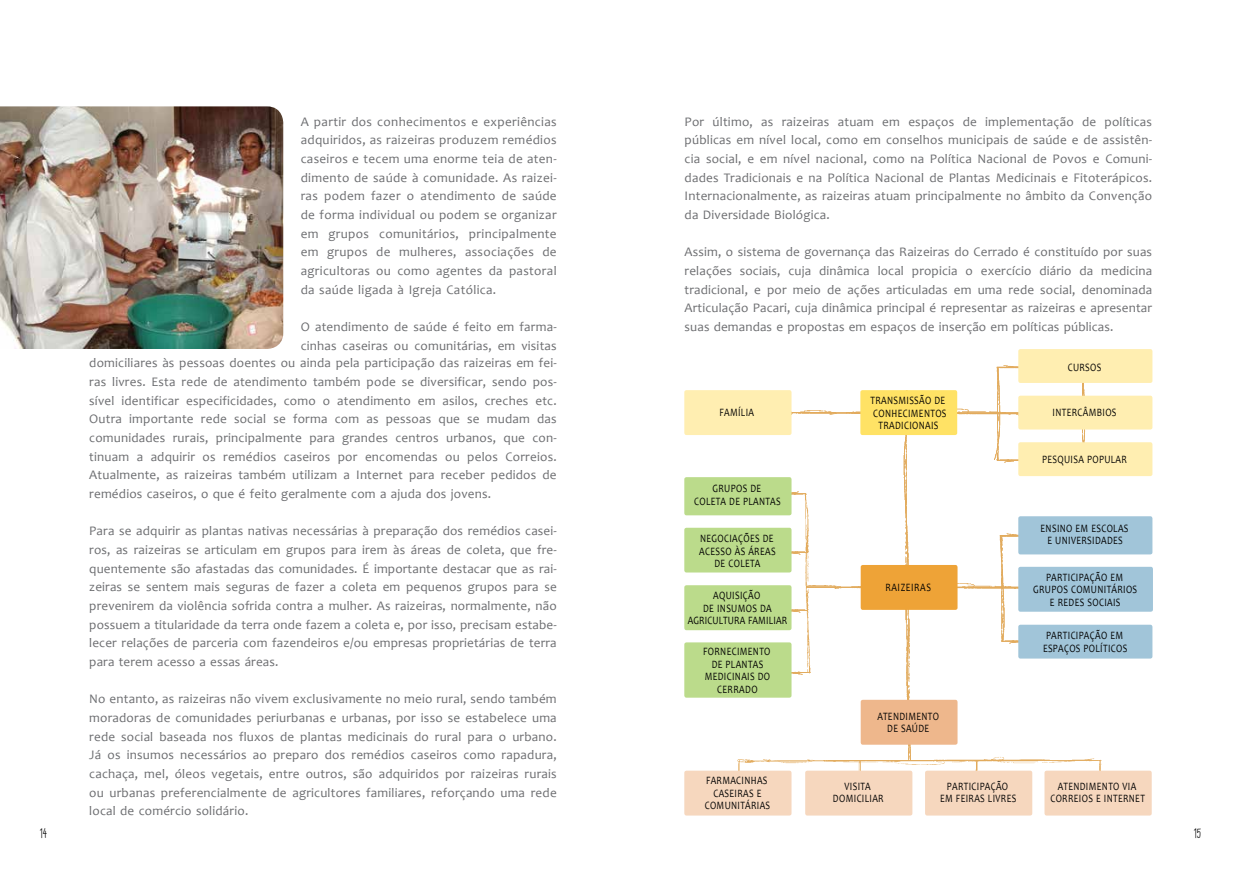
<style>
.page{position:relative;width:1241px;height:869px;background:#fff}
.page>*{position:absolute;margin:0;border:0;box-sizing:border-box;transform-origin:0 0}
.t1{font:13.12px/18.6px "Candara";letter-spacing:.015em;color:#6d6e71;text-align:justify}
.t2{font:12.5px "Cardenio Modern";color:#000}
.t3{font:11.25px/12.5px "Candara";letter-spacing:.04em;color:#000;text-align:center;scale:.8 1}
.t4{font:11.25px/12.5px "Candara";letter-spacing:.02em;color:#000;text-align:center;scale:.8 1}
.t5{font:11.25px "Candara";letter-spacing:.065em;color:#000;scale:.8 1}
</style>
<div class="page">
<img style="left:0;top:106px;width:283px;height:243px">
<img style="left:1075px;top:383px;width:25px;height:59px">
<img style="left:996px;top:372px;width:5px;height:81px">
<img style="left:996px;top:365px;width:22px;height:7px">
<img style="left:791px;top:405px;width:227px;height:12px">
<img style="left:994px;top:453px;width:24px;height:10px">
<img style="left:1006px;top:533px;width:12px;height:2px">
<img style="left:1001px;top:640px;width:17px;height:4px">
<img style="left:825px;top:579px;width:169px;height:12px">
<img style="left:805px;top:499px;width:20px;height:167px">
<img style="left:791px;top:603px;width:20px;height:11px">
<img style="left:791px;top:666px;width:20px;height:10px">
<img style="left:791px;top:489px;width:16px;height:10px">
<img style="left:791px;top:545px;width:20px;height:10px">
<img style="left:901px;top:619px;width:28px;height:137px">
<img style="left:894px;top:435px;width:19px;height:184px">
<img style="left:737px;top:756px;width:364px;height:39px">
<img style="left:973px;top:760px;width:9px;height:10px">
<img style="left:854px;top:761px;width:11px;height:9px">
<img style="left:1096px;top:760px;width:6px;height:10px">
<div style="left:860px;top:699px;width:97px;height:45px;background:#eeb78c;border-radius:2px"></div>
<div style="left:860px;top:390px;width:97px;height:45px;background:#ffe265;border-radius:2px"></div>
<div style="left:684px;top:390px;width:107px;height:45px;background:#ffeeb1;border-radius:2px"></div>
<div style="left:1018px;top:349px;width:134px;height:34px;background:#ffeeb1;border-radius:2px"></div>
<div style="left:1018px;top:395px;width:134px;height:34px;background:#ffeeb1;border-radius:2px"></div>
<div style="left:1018px;top:442px;width:134px;height:34px;background:#ffeeb1;border-radius:2px"></div>
<div style="left:1018px;top:566px;width:134px;height:45px;background:#a1c5d9;border-radius:2px"></div>
<div style="left:1018px;top:516px;width:134px;height:38px;background:#a1c5d9;border-radius:2px"></div>
<div style="left:1018px;top:624px;width:134px;height:34px;background:#a1c5d9;border-radius:2px"></div>
<div style="left:684px;top:477px;width:107px;height:38px;background:#bbdb8b;border-radius:2px"></div>
<div style="left:684px;top:527px;width:107px;height:45px;background:#bbdb8b;border-radius:2px"></div>
<div style="left:684px;top:585px;width:107px;height:45px;background:#bbdb8b;border-radius:2px"></div>
<div style="left:684px;top:642px;width:107px;height:55px;background:#bbdb8b;border-radius:2px"></div>
<div style="left:860px;top:564px;width:97px;height:45px;background:#eea337;border-radius:2px"></div>
<div style="left:924px;top:770px;width:108px;height:45px;background:#f6d7be;border-radius:2px"></div>
<div style="left:1044px;top:770px;width:107px;height:45px;background:#f6d7be;border-radius:2px"></div>
<div style="left:684px;top:770px;width:107px;height:45px;background:#f6d7be;border-radius:2px"></div>
<div style="left:805px;top:770px;width:107px;height:45px;background:#f6d7be;border-radius:2px"></div>
<img style="left:994px;top:535px;width:24px;height:105px">
<p class="t1" style="left:300px;top:112px;width:257px">A partir dos conhecimentos e experiências adquiridos, as raizeiras produzem remédios caseiros e tecem uma enorme teia de aten&shy;dimento de saúde à comunidade. As raizei&shy;ras podem fazer o atendimento de saúde de forma individual ou podem se organizar em grupos comunitários, principalmente em grupos de mulheres, associações de agricultoras ou como agentes da pastoral da saúde ligada à Igreja Católica.</p>
<p class="t1" style="left:300px;top:317px;width:257px">O atendimento de saúde é feito em farma&shy;cinhas caseiras ou comunitárias, em visitas</p>
<p class="t1" style="left:89px;top:353px;width:469px">domiciliares às pessoas doentes ou ainda pela participação das raizeiras em fei&shy;ras livres. Esta rede de atendimento também pode se diversificar, sendo pos&shy;sível identificar especificidades, como o atendimento em asilos, creches etc.<br>Outra importante rede social se forma com as pessoas que se mudam das comunidades rurais, principalmente para grandes centros urbanos, que con&shy;tinuam a adquirir os remédios caseiros por encomendas ou pelos Correios.<br>Atualmente, as raizeiras também utilizam a Internet para receber pedidos de remédios caseiros, o que é feito geralmente com a ajuda dos jovens.</p>
<p class="t1" style="left:89px;top:521px;width:469px">Para se adquirir as plantas nativas necessárias à preparação dos remédios casei&shy;ros, as raizeiras se articulam em grupos para irem às áreas de coleta, que fre&shy;quentemente são afastadas das comunidades. É importante destacar que as rai&shy;zeiras se sentem mais seguras de fazer a coleta em pequenos grupos para se prevenirem da violência sofrida contra a mulher. As raizeiras, normalmente, não possuem a titularidade da terra onde fazem a coleta e, por isso, precisam estabe&shy;lecer relações de parceria com fazendeiros e/ou empresas proprietárias de terra para terem acesso a essas áreas.</p>
<p class="t1" style="left:89px;top:689px;width:469px">No entanto, as raizeiras não vivem exclusivamente no meio rural, sendo também moradoras de comunidades periurbanas e urbanas, por isso se estabelece uma rede social baseada nos fluxos de plantas medicinais do rural para o urbano.<br>Já os insumos necessários ao preparo dos remédios caseiros como rapadura, cachaça, mel, óleos vegetais, entre outros, são adquiridos por raizeiras rurais ou urbanas preferencialmente de agricultores familiares, reforçando uma rede local de comércio solidário.</p>
<p class="t1" style="left:684px;top:112px;width:469px">Por último, as raizeiras atuam em espaços de implementação de políticas públicas em nível local, como em conselhos municipais de saúde e de assistên&shy;cia social, e em nível nacional, como na Política Nacional de Povos e Comuni&shy;dades Tradicionais e na Política Nacional de Plantas Medicinais e Fitoterápicos.<br>Internacionalmente, as raizeiras atuam principalmente no âmbito da Convenção da Diversidade Biológica.</p>
<p class="t1" style="left:684px;top:243px;width:469px">Assim, o sistema de governança das Raizeiras do Cerrado é constituído por suas relações sociais, cuja dinâmica local propicia o exercício diário da medicina tradicional, e por meio de ações articuladas em uma rede social, denominada Articulação Pacari, cuja dinâmica principal é representar as raizeiras e apresentar suas demandas e propostas em espaços de inserção em políticas públicas.</p>
<p class="t3" style="left:719px;top:405px;width:45px">FAMÍLIA</p>
<p class="t3" style="left:694px;top:482px;width:110px">GRUPOS DE<br>COLETA DE PLANTAS</p>
<p class="t3" style="left:699px;top:532px;width:97px">NEGOCIAÇÕES DE<br>ACESSO ÀS ÁREAS<br>DE COLETA</p>
<p class="t4" style="left:687px;top:589px;width:126px">AQUISIÇÃO<br>DE INSUMOS DA<br>AGRICULTURA FAMILIAR</p>
<p class="t3" style="left:703px;top:645px;width:86px">FORNECIMENTO</p>
<p class="t3" style="left:711px;top:657px;width:66px">DE PLANTAS</p>
<p class="t3" style="left:704px;top:670px;width:17px">Medicinais</p>
<p class="t3" style="left:757px;top:670px;width:9px">do</p>
<p class="t3" style="left:717px;top:682px;width:15px">Cerrado</p>
<p class="t3" style="left:870px;top:394px;width:97px">TRANSMISSÃO DE<br>CONHECIMENTOS<br>TRADICIONAIS</p>
<p class="t5" style="left:885px;top:580px;width:58px">RAIZEIRAS</p>
<p class="t3" style="left:877px;top:709px;width:79px">ATENDIMENTO<br>DE SAÚDE</p>
<p class="t3" style="left:1067px;top:360px;width:44px">CURSOS</p>
<p class="t3" style="left:1052px;top:406px;width:81px">INTERCÂMBIOS</p>
<p class="t3" style="left:1042px;top:452px;width:107px">PESQUISA POPULAR</p>
<p class="t3" style="left:1040px;top:521px;width:111px">ENSINO EM ESCOLAS<br>E UNIVERSIDADES</p>
<p class="t3" style="left:1032px;top:570px;width:131px">PARTICIPAÇÃO EM<br>GRUPOS COMUNITÁRIOS<br>E REDES SOCIAIS</p>
<p class="t3" style="left:1042px;top:628px;width:107px;text-align:left">PARTICIPAÇÃO EM<br>ESPAÇOS POLÍTICOS</p>
<p class="t3" style="left:704px;top:773px;width:83px">FARMACINHAS<br>CASEIRAS E<br>COMUNITÁRIAS</p>
<p class="t3" style="left:832px;top:779px;width:65px">VISITA<br>DOMICILIAR</p>
<p class="t3" style="left:939px;top:779px;width:97px">PARTICIPAÇÃO<br>EM FEIRAS LIVRES</p>
<p class="t3" style="left:1050px;top:779px;width:120px">ATENDIMENTO VIA<br>CORREIOS E INTERNET</p>
<p class="t2" style="left:40px;top:826px;width:9px">14</p>
<p class="t2" style="left:1193px;top:826px;width:9px">15</p>
</div>
